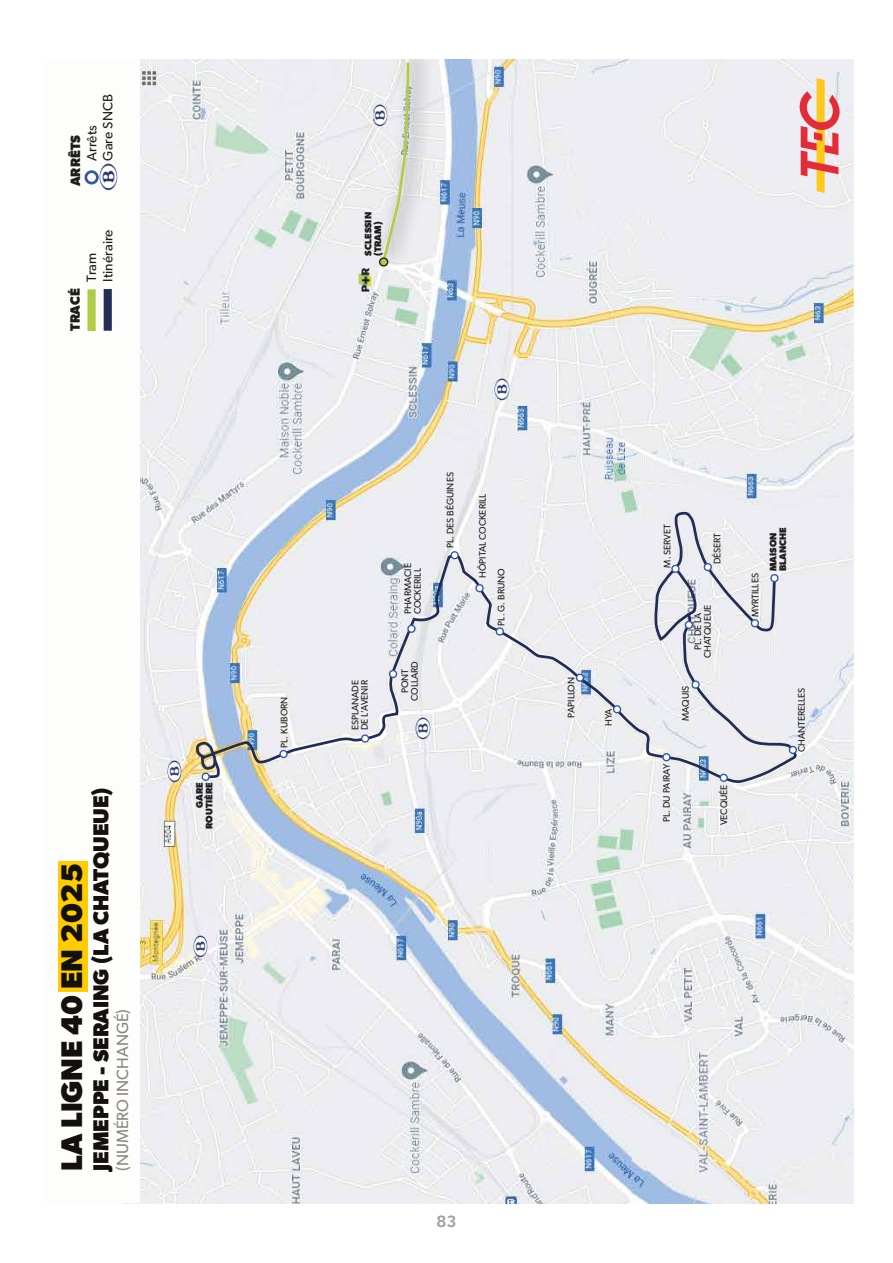
<style>
.page{position:relative;width:893px;height:1263px;background:#fff}
.page>*{position:absolute;margin:0;border:0;box-sizing:border-box;transform-origin:0 0}
.t1{font:700 30px "Gibson";color:#13100d}
.t2{font:700 21.75px "Gibson";color:#13100d}
.t3{font:500 16.5px "Gibson";color:#9d9d9c}
.t4{font:16.35px "Gibson";color:#898684}
.t5{font:13.65px/16.4px "Gibson";letter-spacing:.01em;color:#1d1d1b}
.t6{font:700 13.65px "Gibson";letter-spacing:.01em;color:#1d1d1b}
.t7{font:9.45px/9.4px "Gibson";color:#1d1d1b}
.t8{font:700 9.45px/9.4px "Gibson";color:#1d1d1b}
</style>
<div class="page">
<img style="left:140px;top:60px;width:714px;height:1143px">
<div style="left:44px;top:60px;width:96px;height:1143px;background:#fdfdfb"></div>
<img style="left:365px;top:60px;width:489px;height:950px">
<svg style="left:380px;top:60px;width:30px;height:209px;background:#e0e2d8"></svg>
<svg style="left:194px;top:553px;width:607px;height:230px;background:#e3e4e9"></svg>
<img style="left:373px;top:105px;width:15px;height:22px">
<img style="left:494px;top:379px;width:15px;height:22px">
<img style="left:416px;top:717px;width:14px;height:22px">
<img style="left:193px;top:935px;width:15px;height:22px">
<img style="left:167px;top:761px;width:15px;height:22px">
<img style="left:357px;top:267px;width:16px;height:26px">
<svg style="left:795px;top:78px;width:47px;height:115px;background:#ecb4a2"></svg>
<div style="left:58px;top:861px;width:29px;height:130px;background:#fc0"></div>
<div style="left:87px;top:289px;width:9px;height:42px;background:#b0cc47"></div>
<div style="left:104px;top:289px;width:8px;height:42px;background:#232d56"></div>
<img style="left:99px;top:164px;width:18px;height:27px">
<div style="left:84px;top:170px;width:15px;height:14px;border:3px solid #3257a4;border-radius:50%"></div>
<svg style="left:380px;top:258px;width:8px;height:8px"></svg>
<div style="left:379px;top:257px;width:9px;height:10px;border:1px solid #1d1d1b;border-radius:50%"></div>
<svg style="left:360px;top:733px;width:11px;height:11px"></svg>
<svg style="left:279px;top:748px;width:10px;height:12px"></svg>
<svg style="left:201px;top:757px;width:22px;height:26px"></svg>
<svg style="left:575px;top:672px;width:11px;height:11px"></svg>
<svg style="left:495px;top:626px;width:11px;height:11px"></svg>
<svg style="left:475px;top:582px;width:10px;height:12px"></svg>
<svg style="left:450px;top:549px;width:10px;height:12px"></svg>
<svg style="left:407px;top:623px;width:10px;height:12px"></svg>
<svg style="left:388px;top:668px;width:11px;height:12px"></svg>
<svg style="left:612px;top:703px;width:11px;height:12px"></svg>
<svg style="left:662px;top:751px;width:10px;height:12px"></svg>
<svg style="left:719px;top:772px;width:10px;height:12px"></svg>
<svg style="left:788px;top:744px;width:11px;height:12px"></svg>
<svg style="left:691px;top:679px;width:10px;height:11px"></svg>
<svg style="left:653px;top:509px;width:127px;height:133px;background:#dcdde3"></svg>
<h3 class="t5" style="left:83px;top:161px;width:68px;rotate:-90deg">Arrêts<br>Gare SNCB</h3>
<h3 class="t6" style="left:67px;top:186px;width:53px;rotate:-90deg">ARRÊTS</h3>
<h3 class="t5" style="left:83px;top:282px;width:54px;rotate:-90deg">Tram<br>Itinéraire</h3>
<h3 class="t6" style="left:67px;top:331px;width:44px;rotate:-90deg">TRACÉ</h3>
<h1 class="t1" style="left:54px;top:1171px;width:309px;rotate:-90deg">LA LIGNE 40 EN 2025</h1>
<h2 class="t2" style="left:88px;top:1171px;width:385px;rotate:-90deg">JEMEPPE - SERAING (LA CHATQUEUE)</h2>
<h3 class="t4" style="left:113px;top:1171px;width:163px;rotate:-90deg">(NUMÉRO INCHANGÉ)</h3>
<p class="t8" style="left:195px;top:829px;width:48px;text-align:right;rotate:-90deg">GARE<br>ROUTIÈRE</p>
<p class="t8" style="left:363px;top:256px;width:45px;rotate:-90deg">SCLESSIN (TRAM)</p>
<p class="t7" style="left:279px;top:748px;width:52px;rotate:-90deg">PL. KUBORN</p>
<p class="t7" style="left:350px;top:730px;width:52px;rotate:-90deg">ESPLANADE<br>DE L’AVENIR</p>
<p class="t7" style="left:403px;top:614px;width:53px;rotate:-90deg">PHARMACIE<br>COCKERILL</p>
<p class="t7" style="left:400px;top:701px;width:41px;text-align:center;rotate:-90deg">PONT<br>COLLARD</p>
<p class="t7" style="left:445px;top:548px;width:77px;rotate:-90deg">PL. DES BÉGUINES</p>
<p class="t7" style="left:478px;top:578px;width:86px;rotate:-90deg">HÔPITAL COCKERILL</p>
<p class="t7" style="left:496px;top:625px;width:59px;rotate:-90deg">PL. G. BRUNO</p>
<p class="t7" style="left:566px;top:718px;width:42px;rotate:-90deg">PAPILLON</p>
<p class="t7" style="left:604px;top:726px;width:19px;rotate:-90deg">HYA</p>
<p class="t7" style="left:662px;top:568px;width:45px;rotate:-90deg">M. SERVET</p>
<p class="t7" style="left:712px;top:564px;width:33px;rotate:-90deg">DÉSERT</p>
<p class="t7" style="left:693px;top:658px;width:55px;text-align:center;rotate:-90deg">PL. DE LA<br>CHATQUEUE</p>
<p class="t7" style="left:681px;top:721px;width:37px;rotate:-90deg">MAQUIS</p>
<p class="t7" style="left:662px;top:822px;width:60px;rotate:-90deg">PL. DU PAIRAY</p>
<p class="t7" style="left:719px;top:825px;width:42px;rotate:-90deg">VECQUÉE</p>
<p class="t7" style="left:750px;top:617px;width:46px;rotate:-90deg">MYRTILLES</p>
<p class="t8" style="left:768px;top:571px;width:45px;rotate:-90deg">MAISON<br>BLANCHE</p>
<p class="t7" style="left:797px;top:752px;width:66px;rotate:-90deg">CHANTERELLES</p>
<h3 class="t3" style="left:436px;top:1212px;width:21px">83</h3>
</div>
